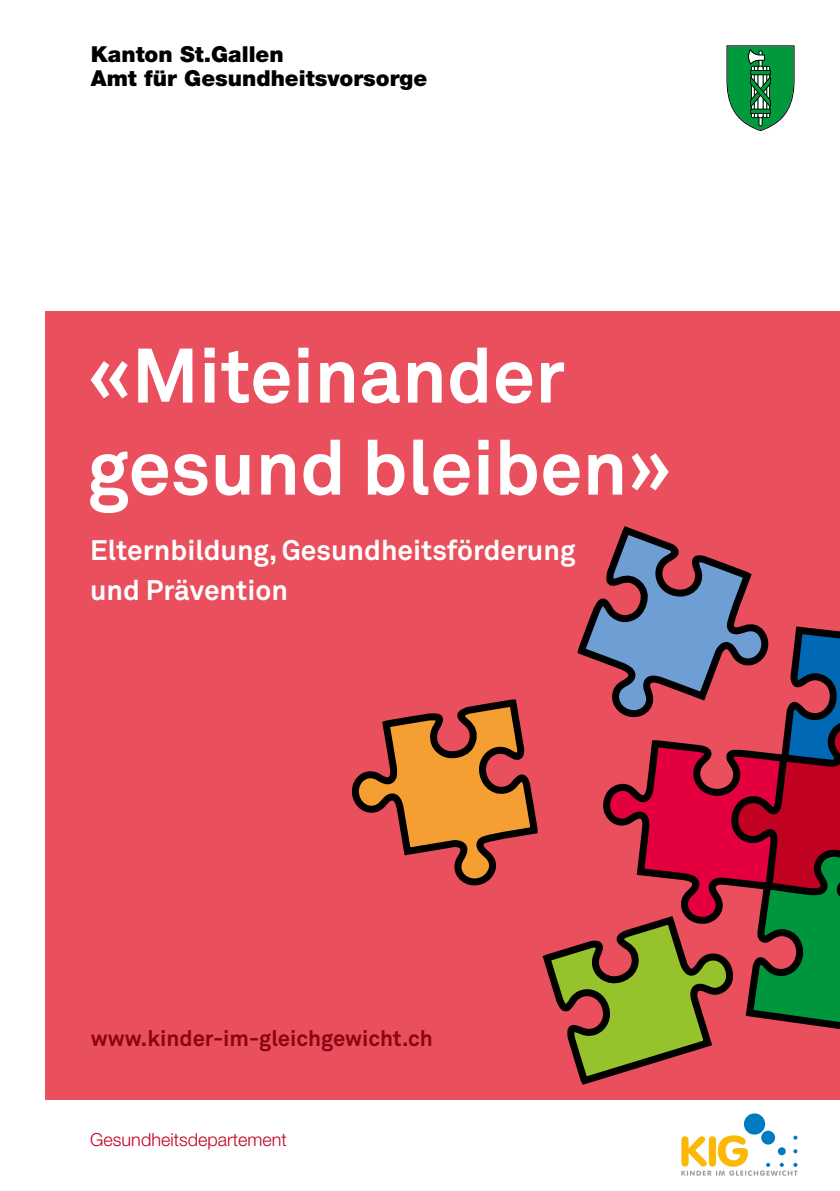
<style>
.page{position:relative;width:840px;height:1191px;background:#fff}
.page>*{position:absolute;margin:0;border:0;box-sizing:border-box;transform-origin:0 0}
.t1{font:700 76px/92px "Akkurat";color:#fff}
.t2{font:700 28px/40px "Akkurat";color:#fff}
.t3{font:900 22px/24.2px "Helvetica Neue";color:#000}
.t4{font:700 22px "Akkurat";color:#8a0411}
.t5{font:300 18px "Helvetica Neue";color:#c10122}
</style>
<div class="page">
<div style="left:45px;top:311px;width:794px;height:789px;background:#ea4f5d"></div>
<svg style="left:726px;top:45px;width:68px;height:86px"></svg>
<svg style="left:760px;top:1130px;width:14px;height:14px"></svg>
<div style="left:743px;top:1113px;width:21px;height:21px;background:#007bc2;border-radius:50%"></div>
<svg style="left:738px;top:1135px;width:59px;height:40px"></svg>
<svg style="left:580px;top:1080px;width:158px;height:96px"></svg>
<svg style="left:351px;top:530px;width:488px;height:550px"></svg>
<p class="t3" style="left:91px;top:42px;width:338px">Kanton St.Gallen<br>Amt für Gesundheitsvorsorge</p>
<h1 class="t1" style="left:87px;top:330px;width:586px">«Miteinander gesund bleiben»</h1>
<p class="t2" style="left:90px;top:530px;width:486px">Elternbildung, Gesundheitsförderung und Prävention</p>
<p class="t4" style="left:91px;top:1024px;width:343px">www.kinder-im-gleichgewicht.ch</p>
<p class="t5" style="left:90px;top:1128px;width:198px">Gesundheitsdepartement</p>
</div>
